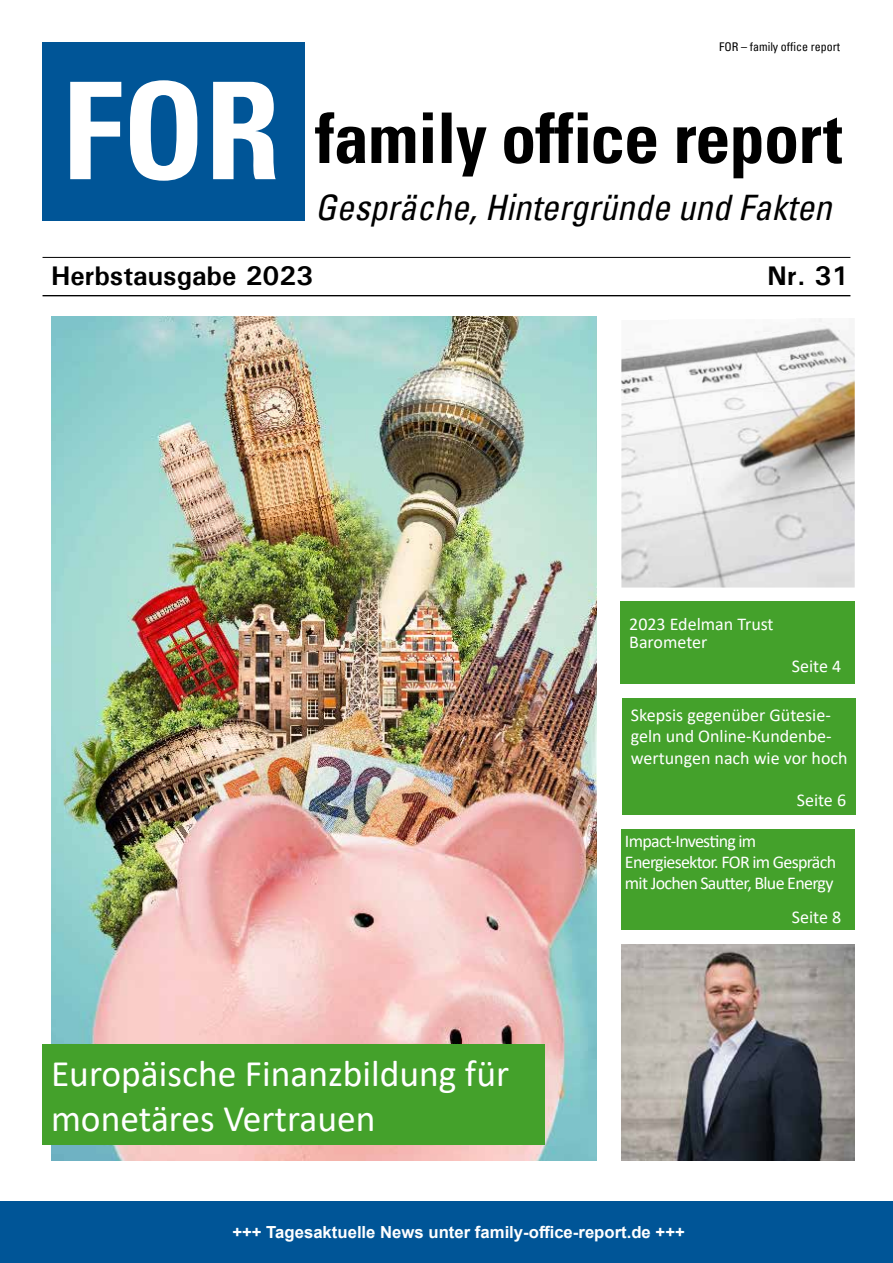
<style>
.page{position:relative;width:893px;height:1263px;background:#fff}
.page>*{position:absolute;margin:0;border:0;box-sizing:border-box;transform-origin:0 0}
.t1{font:700 condensed 135.45px "Univers";color:#fff}
.t2{font:700 condensed 70.2px "Univers";letter-spacing:-.01em;color:#000}
.t3{font:37.5px/45px "Calibri";color:#fff}
.t4{font:italic condensed 35.1px "Univers";color:#000}
.t5{font:700 27px "Univers";color:#000}
.t6{font:18px/21.6px "Calibri";letter-spacing:-.005em;color:#fff}
.t7{font:18px/21px "Calibri";letter-spacing:-.04em;color:#fff}
.t8{font:700 16.65px "Arial";color:#fff}
.t9{font:condensed 12px "Univers";color:#000}
</style>
<div class="page">
<hr style="left:43px;top:257px;width:807px;height:1px;background:#000">
<hr style="left:43px;top:295px;width:807px;height:1px;background:#000">
<div style="left:43px;top:42px;width:262px;height:179px;background:#005597"></div>
<div style="left:622px;top:699px;width:234px;height:116px;background:#44a12b"></div>
<div style="left:621px;top:601px;width:234px;height:83px;background:#44a12b"></div>
<div style="left:621px;top:829px;width:234px;height:101px;background:#44a12b"></div>
<div style="left:0;top:1201px;width:893px;height:62px;background:#005597"></div>
<img style="left:621px;top:318px;width:234px;height:269px">
<img style="left:621px;top:944px;width:234px;height:216px">
<img style="left:51px;top:316px;width:546px;height:844px">
<div style="left:43px;top:1044px;width:502px;height:101px;background:#44a12b"></div>
<h1 class="t1" style="left:62px;top:48px;width:220px">FOR</h1>
<p class="t9" style="left:719px;top:39px;width:123px">FOR – family office report</p>
<h2 class="t2" style="left:315px;top:95px;width:529px">family office report</h2>
<h3 class="t4" style="left:315px;top:185px;width:518px">Gespräche, Hintergründe und Fakten</h3>
<h3 class="t5" style="left:51px;top:259px;width:263px">Herbstausgabe 2023</h3>
<h3 class="t5" style="left:768px;top:259px;width:82px">Nr. 31</h3>
<h3 class="t3" style="left:51px;top:1050px;width:460px">Europäische Finanzbildung für monetäres Vertrauen</h3>
<p class="t6" style="left:629px;top:615px;width:146px;line-height:18px">2023 Edelman Trust<br>Barometer</p>
<p class="t6" style="left:792px;top:655px;width:51px">Seite 4</p>
<p class="t6" style="left:631px;top:703px;width:218px">Skepsis gegenüber Gütesie&shy;geln und Online-Kundenbe&shy;wertungen nach wie vor hoch</p>
<p class="t6" style="left:797px;top:788px;width:51px">Seite 6</p>
<p class="t7" style="left:625px;top:830px;width:213px">Impact-Investing im<br>Energiesektor. FOR im Gespräch mit Jochen Sautter, Blue Energy</p>
<p class="t6" style="left:792px;top:906px;width:51px">Seite 8</p>
<p class="t8" style="left:232px;top:1220px;width:454px">+++ Tagesaktuelle News unter family-office-report.de +++</p>
</div>
